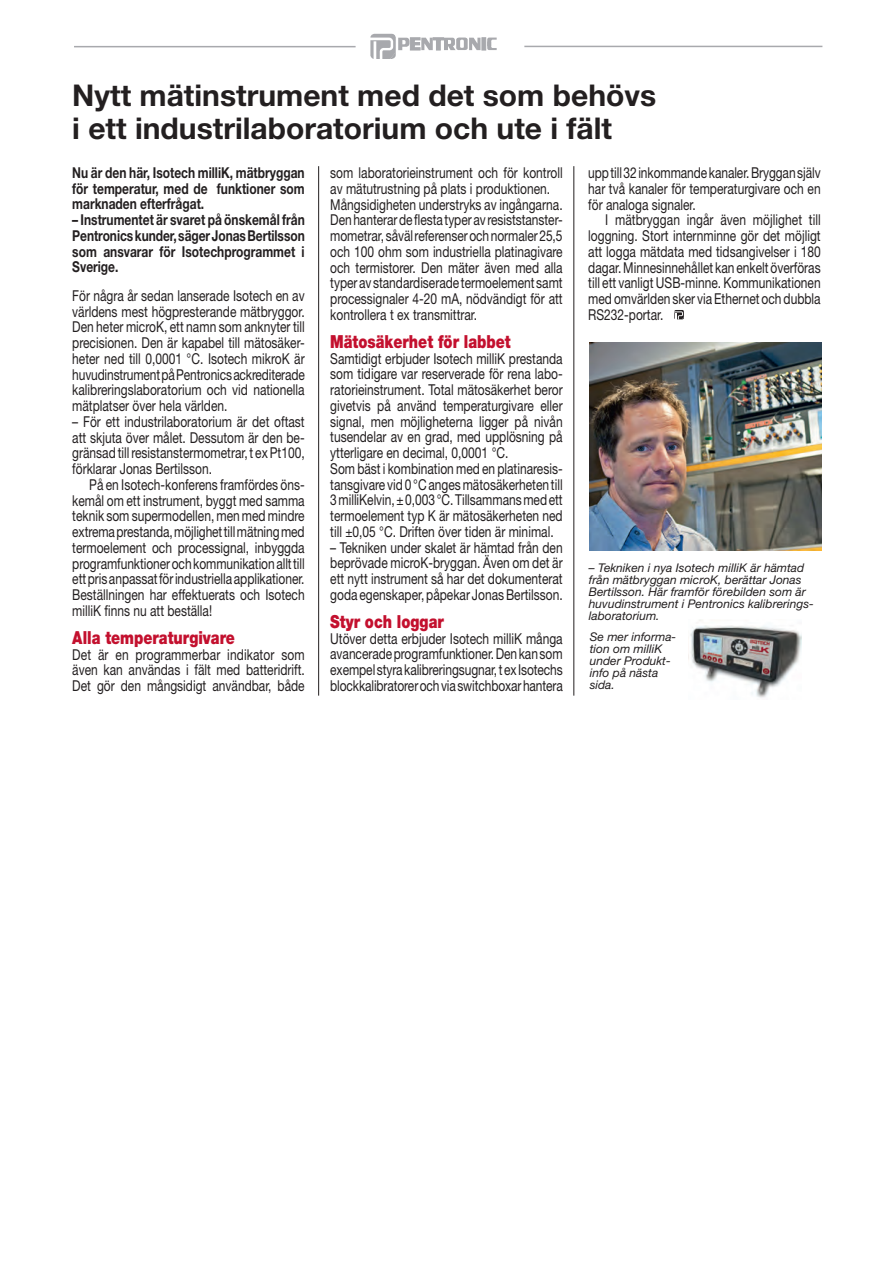
<style>
.page{position:relative;width:893px;height:1263px;background:#fff}
.page>*{position:absolute;margin:0;border:0;box-sizing:border-box;transform-origin:0 0}
.Rubrik{font:700 30px "Helvetica Neue";color:#231f20}
.Mellanrubrik{font:900 18px "Helvetica Neue";color:#c3102e;scale:.8 1}
.brödtext{font:15px/15.8px "Helvetica Neue";color:#231f20;text-align:justify;scale:.8 1}
.Brödtext_indrag{font:15px/15.8px "Helvetica Neue";color:#231f20;text-align:justify;scale:.8 1}
.ingress{font:700 15px/15.8px "Helvetica Neue";color:#231f20;text-align:justify;scale:.8 1}
.bildtext{font:italic 12px/12px "Helvetica Neue";color:#231f20}
</style>
<div class="page">
<hr style="left:482px;top:38px;width:4px;height:12px;background:#a8a9ad">
<svg style="left:370px;top:34px;width:110px;height:25px"></svg>
<svg style="left:487px;top:38px;width:10px;height:12px"></svg>
<hr style="left:524px;top:46px;width:298px;height:1px;background:#a8a9ad">
<hr style="left:74px;top:46px;width:282px;height:1px;background:#a8a9ad">
<svg style="left:674px;top:310px;width:10px;height:9px"></svg>
<hr style="left:318px;top:166px;width:1px;height:530px;background:#231f20">
<hr style="left:574px;top:166px;width:1px;height:530px;background:#231f20">
<img style="left:589px;top:343px;width:232px;height:207px">
<img style="left:690px;top:620px;width:111px;height:78px">
<p class="Rubrik" style="left:72px;top:76px;width:585px">Nytt mätinstrument med det som behövs</p>
<p class="Rubrik" style="left:72px;top:109px;width:541px">i ett industrilaboratorium och ute i fält</p>
<p class="ingress" style="left:72px;top:164px;width:292px">Nu är den här, Isotech milliK, mätbryggan för temperatur, med de funktioner som marknaden efterfrågat.</p>
<p class="ingress" style="left:72px;top:212px;width:292px">– Instrumentet är svaret på önskemål från Pentronicskunder,sägerJonasBertilsson som ansvarar för Isotechprogrammet i Sverige.</p>
<p class="brödtext" style="left:72px;top:287px;width:292px">För några år sedan lanserade Isotech en av världens mest högpresterande mätbryggor.<br>Den heter microK, ett namn som anknyter till precisionen. Den är kapabel till mätosäker&shy;heter ned till 0,0001 °C. Isotech mikroK är huvudinstrumentpåPentronicsackrediterade kalibreringslaboratorium och vid nationella mätplatser över hela världen.</p>
<p class="brödtext" style="left:72px;top:413px;width:292px">– För ett industrilaboratorium är det oftast att skjuta över målet. Dessutom är den be&shy;gränsad till resistanstermometrar, t ex Pt100, förklarar Jonas Bertilsson.</p>
<p class="Brödtext_indrag" style="left:72px;top:476px;width:292px;text-indent:17px">På en Isotech-konferens framfördes öns&shy;kemål om ett instrument, byggt med samma teknik som supermodellen, men med mindre extremaprestanda,möjlighettillmätningmed termoelement och processignal, inbyggda programfunktionerochkommunikationallttill ettprisanpassatförindustriellaapplikationer.</p>
<p class="brödtext" style="left:72px;top:587px;width:292px">Beställningen har effektuerats och Isotech milliK finns nu att beställa!</p>
<p class="Mellanrubrik" style="left:72px;top:627px;width:205px">Alla temperaturgivare</p>
<p class="brödtext" style="left:72px;top:646px;width:292px">Det är en programmerbar indikator som även kan användas i fält med batteridrift.<br>Det gör den mångsidigt användbar, både</p>
<p class="brödtext" style="left:330px;top:165px;width:292px">som laboratorieinstrument och för kontroll av mätutrustning på plats i produktionen.</p>
<p class="brödtext" style="left:330px;top:196px;width:292px">Mångsidigheten understryks av ingångarna.<br>Denhanterardeflestatyperav resiststanster&shy;mometrar, såvälreferenserochnormaler25,5 och 100 ohm som industriella platinagivare och termistorer. Den mäter även med alla typerav standardiserade termoelement samt processignaler 4-20 mA, nödvändigt för att kontrollera t ex transmittrar.</p>
<p class="Mellanrubrik" style="left:330px;top:331px;width:227px">Mätosäkerhet för labbet</p>
<p class="brödtext" style="left:330px;top:350px;width:292px">Samtidigt erbjuder Isotech milliK prestanda som tidigare var reserverade för rena labo&shy;ratorieinstrument. Total mätosäkerhet beror givetvis på använd temperaturgivare eller signal, men möjligheterna ligger på nivån tusendelar av en grad, med upplösning på ytterligare en decimal, 0,0001 °C.</p>
<p class="brödtext" style="left:330px;top:460px;width:292px">Som bäst i kombination med en platinaresis&shy;tansgivare vid 0 °C anges mätosäkerheten till 3milliKelvin,±0,003°C.Tillsammansmedett termoelement typ K är mätosäkerheten ned till ±0,05 °C. Driften över tiden är minimal.</p>
<p class="brödtext" style="left:330px;top:539px;width:292px">– Tekniken under skalet är hämtad från den beprövade microK-bryggan. Även om det är ett nytt instrument så har det dokumenterat goda egenskaper, påpekar Jonas Bertilsson.</p>
<p class="Mellanrubrik" style="left:330px;top:611px;width:144px">Styr och loggar</p>
<p class="brödtext" style="left:330px;top:630px;width:292px">Utöver detta erbjuder Isotech milliK många avanceradeprogramfunktioner.Denkansom exempelstyrakalibreringsugnar,texIsotechs blockkalibratorerochviaswitchboxarhantera</p>
<p class="brödtext" style="left:588px;top:165px;width:292px">upptill32inkommandekanaler.Bryggansjälv har två kanaler för temperaturgivare och en för analoga signaler.</p>
<p class="Brödtext_indrag" style="left:588px;top:212px;width:292px;text-indent:17px">I mätbryggan ingår även möjlighet till loggning. Stort internminne gör det möjligt att logga mätdata med tidsangivelser i 180 dagar. Minnesinnehållet kan enkelt överföras till ett vanligt USB-minne. Kommunikationen med omvärlden sker via Ethernet och dubbla RS232-portar.</p>
<p class="bildtext" style="left:589px;top:561px;width:226px">– Tekniken i nya Isotech milliK är hämtad från mätbryggan microK, berättar Jonas Bertilsson. Här framför förebilden som är huvudinstrument i Pentronics kalibrerings&shy;laboratorium.</p>
<p class="bildtext" style="left:590px;top:630px;width:88px">Se mer informa&shy;tion om milliK under Produkt&shy;info på nästa sida.</p>
</div>
